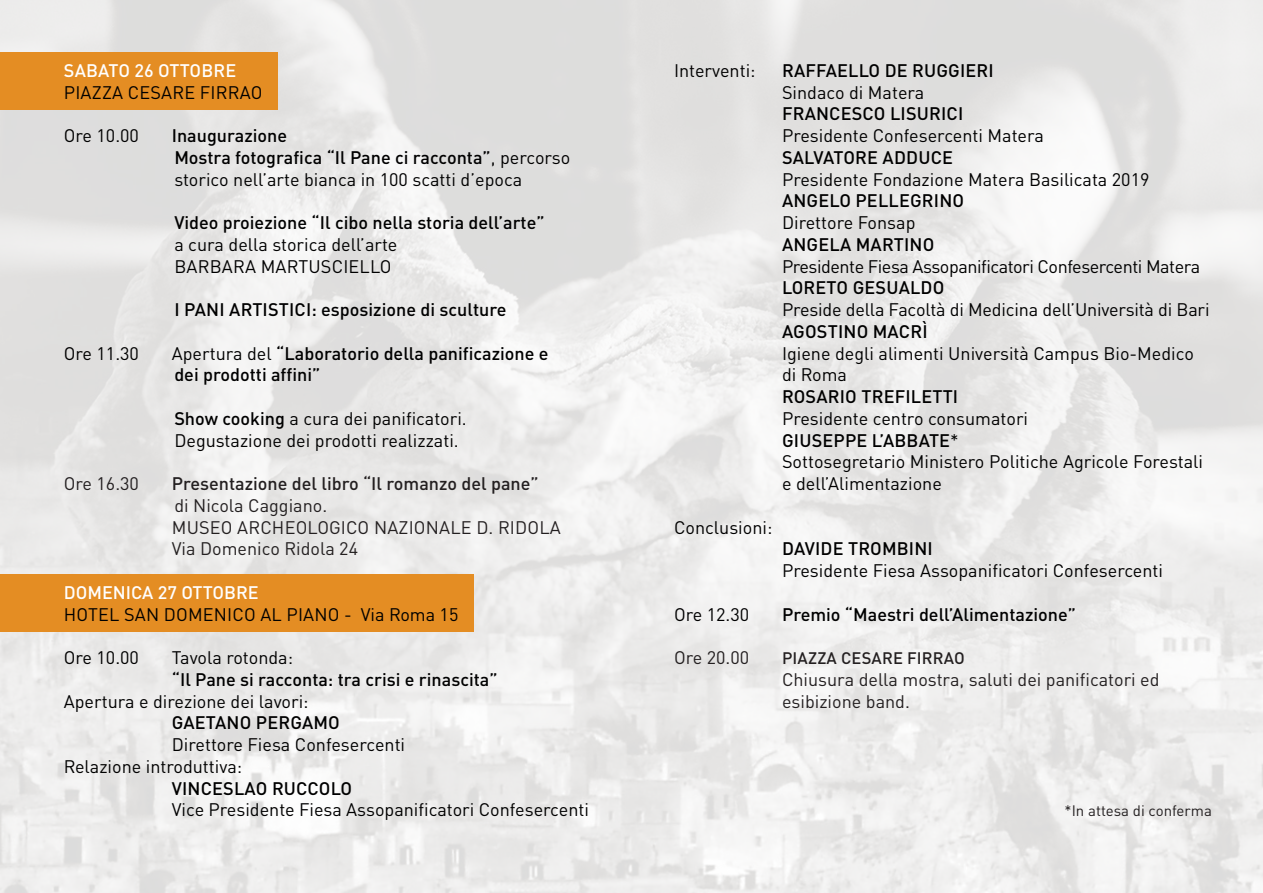
<style>
.page{position:relative;width:1263px;height:893px;background:#fff}
.page>*{position:absolute;margin:0;border:0;box-sizing:border-box;transform-origin:0 0}
.Default{font:18px/21.8px "DIN Pro";color:#000}
.Default-2{font:500 18px "DIN Pro";color:#000}
.t1{font:18px/21.8px "DIN Pro";color:#231f20}
.Default-3{font:18px "DIN Pro";letter-spacing:-.025em;color:#000}
.t2{font:500 18px "DIN Pro";color:#231f20}
.Default-4{font:500 18px "DIN Pro";color:#fff}
.t3{font:500 16.5px "DIN Pro";letter-spacing:.01em;color:#231f20}
.t4{font:15px "DIN Pro";color:#231f20}
.s1{font-weight:500}
.s2{font-weight:400}
</style>
<div class="page">
<img style="left:0;top:0;width:1263px;height:893px">
<div style="left:0;top:52px;width:277px;height:58px;background:#e48d23"></div>
<div style="left:0;top:574px;width:473px;height:57px;background:#e48d23"></div>
<p class="Default-4" style="left:64px;top:56px;width:174px">SABATO 26 OTTOBRE</p>
<p class="Default" style="left:64px;top:79px;width:200px">PIAZZA CESARE FIRRAO</p>
<p class="Default" style="left:64px;top:123px;width:77px">Ore 10.00</p>
<p class="Default-2" style="left:172px;top:121px;width:117px">Inaugurazione</p>
<p class="Default" style="left:174px;top:145px;width:398px"><span class="s1">Mostra fotografica “Il Pane ci racconta”</span>, percorso storico nell’arte bianca in 100 scatti d’epoca</p>
<p class="Default-2" style="left:174px;top:208px;width:372px">Video proiezione “Il cibo nella storia dell’arte”</p>
<p class="Default" style="left:174px;top:232px;width:225px">a cura della storica dell’arte</p>
<p class="Default" style="left:174px;top:253px;width:219px">BARBARA MARTUSCIELLO</p>
<p class="Default-2" style="left:174px;top:295px;width:333px">I PANI ARTISTICI: esposizione di sculture</p>
<p class="Default" style="left:64px;top:340px;width:77px">Ore 11.30</p>
<p class="Default-2" style="left:172px;top:338px;width:378px"><span class="s2">Apertura del</span> “Laboratorio della panificazione e</p>
<p class="Default-2" style="left:174px;top:360px;width:148px">dei prodotti affini”</p>
<p class="Default" style="left:174px;top:406px;width:294px"><span class="s1">Show cooking</span> a cura dei panificatori.</p>
<p class="Default" style="left:174px;top:427px;width:286px">Degustazione dei prodotti realizzati.</p>
<p class="t1" style="left:64px;top:471px;width:77px">Ore 16.30</p>
<p class="t2" style="left:172px;top:469px;width:368px">Presentazione del libro “Il romanzo del pane”</p>
<p class="t1" style="left:174px;top:493px;width:154px">di Nicola Caggiano.</p>
<p class="t1" style="left:172px;top:514px;width:391px">MUSEO ARCHEOLOGICO NAZIONALE D. RIDOLA</p>
<p class="t1" style="left:172px;top:536px;width:188px">Via Domenico Ridola 24</p>
<p class="Default-4" style="left:64px;top:578px;width:196px">DOMENICA 27 OTTOBRE</p>
<p class="Default" style="left:64px;top:601px;width:396px">HOTEL SAN DOMENICO AL PIANO - Via Roma 15</p>
<p class="Default" style="left:64px;top:645px;width:77px">Ore 10.00</p>
<p class="Default" style="left:172px;top:645px;width:123px">Tavola rotonda:</p>
<p class="Default-2" style="left:172px;top:665px;width:327px">“Il Pane si racconta: tra crisi e rinascita”</p>
<p class="Default" style="left:64px;top:688px;width:246px">Apertura e direzione dei lavori:</p>
<p class="Default-2" style="left:172px;top:708px;width:170px">GAETANO PERGAMO</p>
<p class="Default" style="left:172px;top:732px;width:235px">Direttore Fiesa Confesercenti</p>
<p class="Default" style="left:64px;top:754px;width:180px">Relazione introduttiva:</p>
<p class="Default-2" style="left:172px;top:773px;width:182px">VINCESLAO RUCCOLO</p>
<p class="Default" style="left:172px;top:797px;width:419px">Vice Presidente Fiesa Assopanificatori Confesercenti</p>
<p class="Default" style="left:674px;top:58px;width:83px">Interventi:</p>
<p class="Default-2" style="left:782px;top:56px;width:213px">RAFFAELLO DE RUGGIERI</p>
<p class="Default" style="left:782px;top:79px;width:144px">Sindaco di Matera</p>
<p class="Default-2" style="left:782px;top:99px;width:183px">FRANCESCO LISURICI</p>
<p class="Default" style="left:782px;top:123px;width:263px">Presidente Confesercenti Matera</p>
<p class="Default-2" style="left:782px;top:143px;width:172px">SALVATORE ADDUCE</p>
<p class="Default" style="left:782px;top:166px;width:369px">Presidente Fondazione Matera Basilicata 2019</p>
<p class="Default-2" style="left:782px;top:186px;width:184px">ANGELO PELLEGRINO</p>
<p class="Default" style="left:782px;top:210px;width:135px">Direttore Fonsap</p>
<p class="Default-2" style="left:782px;top:230px;width:154px">ANGELA MARTINO</p>
<p class="Default-3" style="left:782px;top:252px;width:420px">Presidente Fiesa Assopanificatori Confesercenti Matera</p>
<p class="Default-2" style="left:782px;top:273px;width:164px">LORETO GESUALDO</p>
<p class="Default" style="left:782px;top:297px;width:429px">Preside della Facoltà di Medicina dell’Università di Bari</p>
<p class="Default-2" style="left:782px;top:317px;width:147px">AGOSTINO MACRÌ</p>
<p class="Default" style="left:782px;top:340px;width:413px">Igiene degli alimenti Università Campus Bio-Medico</p>
<p class="Default" style="left:782px;top:362px;width:66px">di Roma</p>
<p class="Default-2" style="left:782px;top:382px;width:178px">ROSARIO TREFILETTI</p>
<p class="Default" style="left:782px;top:406px;width:248px">Presidente centro consumatori</p>
<p class="Default-2" style="left:782px;top:425px;width:178px">GIUSEPPE L’ABBATE<span class="s2">*</span></p>
<p class="Default" style="left:782px;top:449px;width:422px">Sottosegretario Ministero Politiche Agricole Forestali</p>
<p class="Default" style="left:782px;top:471px;width:161px">e dell’Alimentazione</p>
<p class="Default" style="left:674px;top:514px;width:100px">Conclusioni:</p>
<p class="Default-2" style="left:782px;top:534px;width:152px">DAVIDE TROMBINI</p>
<p class="Default" style="left:782px;top:558px;width:383px">Presidente Fiesa Assopanificatori Confesercenti</p>
<p class="Default" style="left:674px;top:601px;width:77px">Ore 12.30</p>
<p class="Default-2" style="left:782px;top:599px;width:296px">Premio “Maestri dell’Alimentazione”</p>
<p class="t1" style="left:674px;top:645px;width:77px">Ore 20.00</p>
<p class="t3" style="left:782px;top:645px;width:184px">PIAZZA CESARE FIRRAO</p>
<p class="t1" style="left:782px;top:667px;width:379px">Chiusura della mostra, saluti dei panificatori ed esibizione band.</p>
<p class="t4" style="left:1064px;top:799px;width:149px">*In attesa di conferma</p>
</div>
